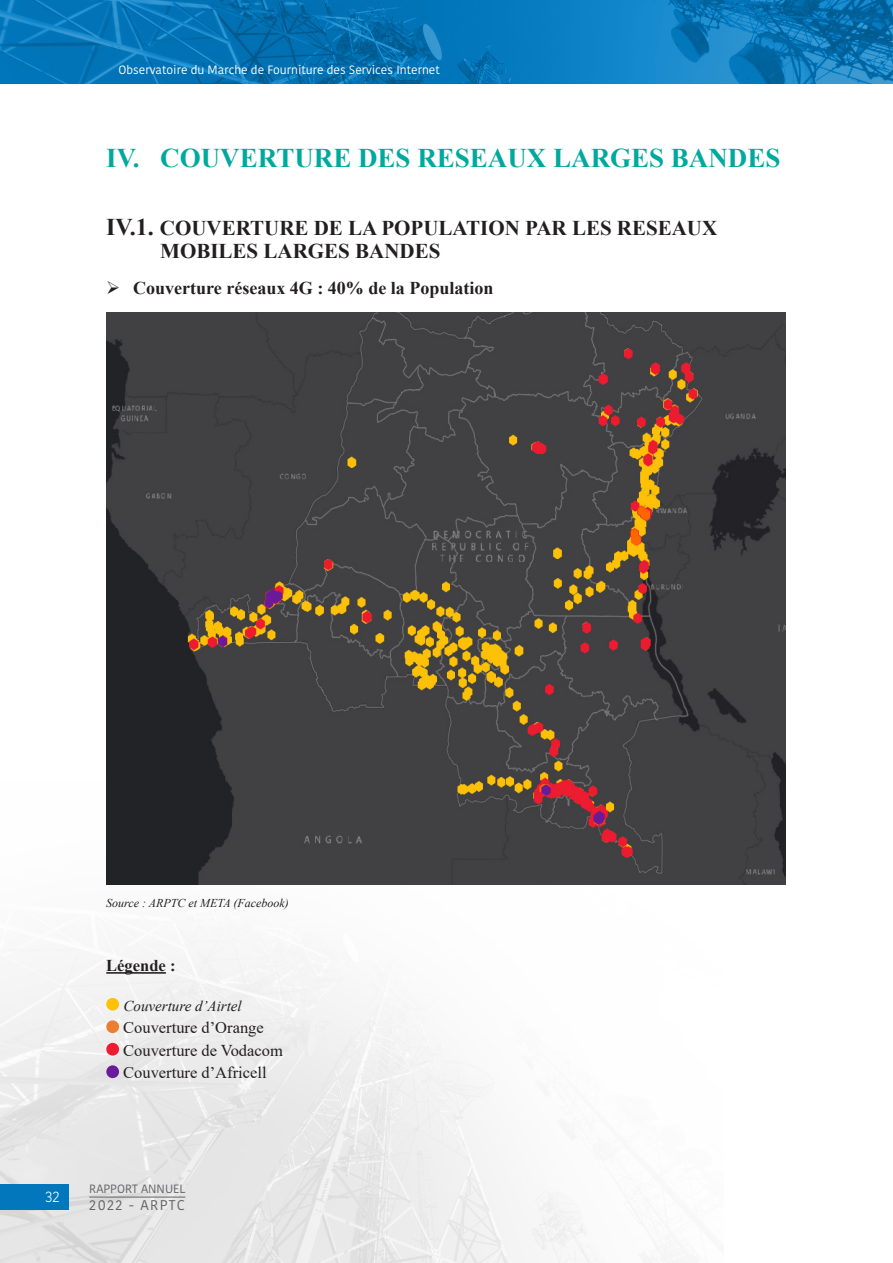
<style>
.page{position:relative;width:893px;height:1263px;background:#fff}
.page>*{position:absolute;margin:0;border:0;box-sizing:border-box;transform-origin:0 0}
.t1{font:700 27px "Times New Roman";color:#00a99d}
.SOUS-TITRE_14{font:700 21px/22.6px "Times New Roman";color:#231f20}
.t2{font:700 18px "Times New Roman";color:#231f20}
.PARA_1{font:16.5px "Times New Roman";color:#231f20}
.PARA_1-2{font:700 16.5px "Times New Roman";color:#231f20}
.PARA_1-3{font:italic 15px "Times New Roman";color:#231f20}
.t3{font:300 15px "Kohinoor Latin";color:#fff}
.t4{font:14.1px "Kohinoor Latin";letter-spacing:.1em;color:#636366}
.t5{font:12px "Kohinoor Latin";color:#fff}
.SOURCE_8{font:italic 12px "Times New Roman";color:#231f20}
.t6{font:12px "Kohinoor Latin";color:#636366}
.s1{font-size:24px}
</style>
<div class="page">
<img style="left:0;top:884px;width:723px;height:379px">
<img style="left:0;top:0;width:893px;height:84px">
<div style="left:0;top:1184px;width:68px;height:26px;background:#0277bc"></div>
<hr style="left:89px;top:1197px;width:96px;height:1px;background:#636366">
<hr style="left:106px;top:972px;width:60px;height:2px;background:#231f20">
<img style="left:106px;top:312px;width:680px;height:572px">
<div style="left:106px;top:998px;width:13px;height:12px;background:#fec106;border-radius:50%"></div>
<div style="left:106px;top:1020px;width:13px;height:13px;background:#ed7d31;border-radius:50%"></div>
<div style="left:106px;top:1043px;width:13px;height:12px;background:#ef1b31;border-radius:50%"></div>
<div style="left:106px;top:1065px;width:13px;height:13px;background:#6a1b9b;border-radius:50%"></div>
<p class="t5" style="left:119px;top:63px;width:323px">Observatoire du Marche de Fourniture des Services Internet</p>
<p class="t1" style="left:106px;top:139px;width:676px">IV. COUVERTURE DES RESEAUX LARGES BANDES</p>
<p class="SOUS-TITRE_14" style="left:160px;top:216px;width:558px;text-indent:-54px"><span class="s1">IV.1.</span> COUVERTURE DE LA POPULATION PAR LES RESEAUX<br>MOBILES LARGES BANDES</p>
<p class="t2" style="left:133px;top:275px;width:362px">Couverture réseaux 4G : 40% de la Population</p>
<p class="SOURCE_8" style="left:106px;top:894px;width:184px">Source : ARPTC et META (Facebook)</p>
<p class="PARA_1-2" style="left:106px;top:954px;width:71px">Légende :</p>
<p class="PARA_1-3" style="left:124px;top:995px;width:120px">Couverture d’Airtel</p>
<p class="PARA_1" style="left:123px;top:1016px;width:142px">Couverture d’Orange</p>
<p class="PARA_1" style="left:123px;top:1038px;width:161px">Couverture de Vodacom</p>
<p class="PARA_1" style="left:123px;top:1061px;width:145px">Couverture d’Africell</p>
<p class="t3" style="left:45px;top:1187px;width:16px">32</p>
<p class="t6" style="left:89px;top:1181px;width:98px">RAPPORT ANNUEL</p>
<p class="t4" style="left:89px;top:1196px;width:97px">2022 - ARPTC</p>
</div>
